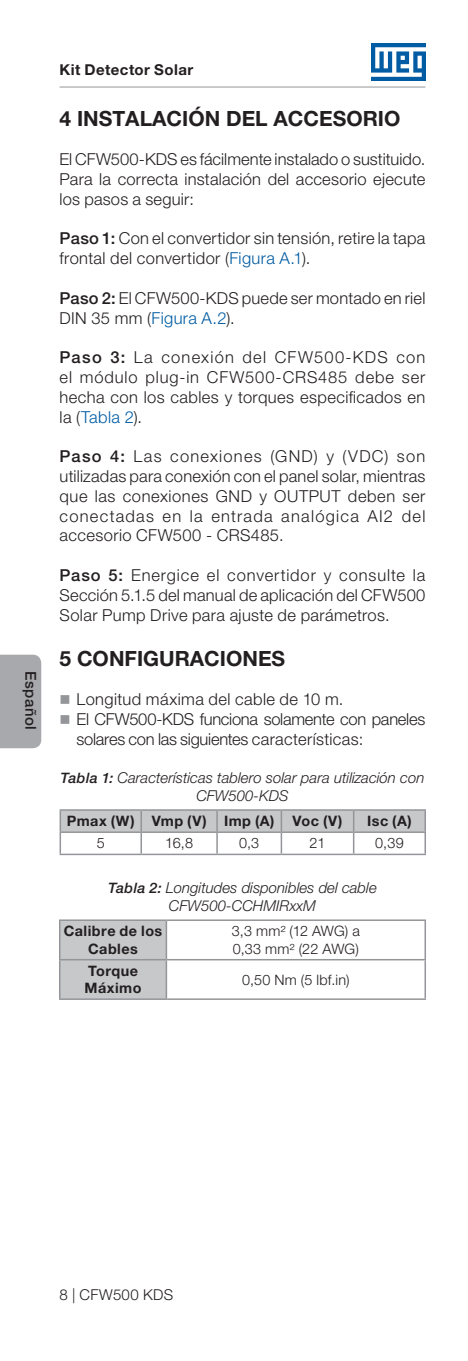
<style>
.page{position:relative;width:468px;height:1361px;background:#fff}
.page>*{position:absolute;margin:0;border:0;box-sizing:border-box;transform-origin:0 0}
.t1{font:700 21px "Helvetica Neue LT Pro";color:#231f20}
.Texto_Miolo{font:300 16.5px/19.8px "Helvetica Neue LT Pro";letter-spacing:.02em;color:#231f20;text-align:justify}
.Texto_Miolo-2{font:300 16.5px/19.8px "Helvetica Neue LT Pro";letter-spacing:-.015em;color:#231f20}
.t2{font:italic 300 15px/18px "Helvetica Neue LT Pro";color:#231f20;text-align:center}
.t3{font:700 15px "Helvetica Neue LT Pro";letter-spacing:.03em;color:#231f20}
.t4{font:300 15px "Helvetica Neue LT Pro";letter-spacing:.02em;color:#231f20}
.t5{font:500 15px "Helvetica Neue LT Pro";letter-spacing:.025em;color:#231f20}
.Cabeçalho_-_Centro{font:700 14.4px/17.4px "Helvetica Neue LT Pro";letter-spacing:.03em;color:#231f20}
.Miolo_-_Centro{font:300 14.4px "Helvetica Neue LT Pro";letter-spacing:.015em;color:#231f20}
.s1{font-weight:500}
.s2{color:#015ca3}
.s3{font-weight:500;font-size:14.4px}
</style>
<div class="page">
<hr style="left:60px;top:86px;width:365px;height:2px;background:#939598">
<img style="left:371px;top:43px;width:54px;height:38px">
<div style="left:0;top:655px;width:41px;height:93px;background:#a8a9ad"></div>
<hr style="left:424px;top:833px;width:2px;height:20px;background:#939598">
<hr style="left:60px;top:853px;width:81px;height:2px;background:#939598">
<hr style="left:141px;top:853px;width:76px;height:2px;background:#939598">
<hr style="left:217px;top:853px;width:64px;height:2px;background:#939598">
<hr style="left:281px;top:853px;width:72px;height:2px;background:#939598">
<hr style="left:353px;top:853px;width:73px;height:2px;background:#939598">
<svg style="left:60px;top:811px;width:365px;height:42px"></svg>
<hr style="left:424px;top:811px;width:2px;height:20px;background:#939598">
<hr style="left:60px;top:809px;width:81px;height:2px;background:#939598">
<hr style="left:141px;top:809px;width:76px;height:2px;background:#939598">
<hr style="left:217px;top:809px;width:64px;height:2px;background:#939598">
<hr style="left:281px;top:809px;width:72px;height:2px;background:#939598">
<hr style="left:353px;top:809px;width:73px;height:2px;background:#939598">
<hr style="left:60px;top:831px;width:81px;height:2px;background:#939598">
<hr style="left:141px;top:831px;width:76px;height:2px;background:#939598">
<hr style="left:217px;top:831px;width:64px;height:2px;background:#939598">
<hr style="left:281px;top:831px;width:72px;height:2px;background:#939598">
<hr style="left:353px;top:831px;width:73px;height:2px;background:#939598">
<div style="left:60px;top:921px;width:106px;height:77px;background:#c7c8ca"></div>
<hr style="left:424px;top:960px;width:2px;height:38px;background:#939598">
<hr style="left:167px;top:998px;width:259px;height:2px;background:#939598">
<hr style="left:59px;top:921px;width:1px;height:38px;background:#939598">
<hr style="left:59px;top:960px;width:1px;height:38px;background:#939598">
<hr style="left:166px;top:921px;width:1px;height:38px;background:#939598">
<hr style="left:166px;top:960px;width:1px;height:38px;background:#939598">
<hr style="left:424px;top:921px;width:2px;height:38px;background:#939598">
<hr style="left:59px;top:919px;width:107px;height:2px;background:#939598">
<hr style="left:166px;top:919px;width:260px;height:2px;background:#939598">
<hr style="left:59px;top:959px;width:107px;height:1px;background:#939598">
<hr style="left:166px;top:959px;width:260px;height:1px;background:#939598">
<hr style="left:59px;top:998px;width:108px;height:2px;background:#939598">
<p class="t5" style="left:40px;top:671px;width:60px;rotate:90deg">Español</p>
<p class="t3" style="left:59px;top:61px;width:135px">Kit Detector Solar</p>
<p class="t1" style="left:60px;top:105px;width:342px">4 INSTALACIÓN DEL ACCESORIO</p>
<p class="Texto_Miolo" style="left:60px;top:149px;width:367px">El CFW500-KDS es fácilmente instalado o sustituido.<br>Para la correcta instalación del accesorio ejecute los pasos a seguir:</p>
<p class="Texto_Miolo" style="left:60px;top:228px;width:367px"><span class="s1">Paso 1:</span> Con el convertidor sin tensión, retire la tapa</p>
<p class="Texto_Miolo" style="left:60px;top:248px;width:252px">frontal del convertidor (<span class="s2">Figura A.1</span>).</p>
<p class="Texto_Miolo" style="left:60px;top:288px;width:367px"><span class="s1">Paso 2:</span> El CFW500-KDS puede ser montado en riel</p>
<p class="Texto_Miolo" style="left:60px;top:307px;width:177px">DIN 35 mm (<span class="s2">Figura A.2</span>).</p>
<p class="Texto_Miolo" style="left:60px;top:347px;width:367px"><span class="s1">Paso 3:</span> La conexión del CFW500-KDS con el módulo plug-in CFW500-CRS485 debe ser hecha con los cables y torques especificados en la (<span class="s2">Tabla 2</span>).</p>
<p class="Texto_Miolo" style="left:60px;top:446px;width:367px"><span class="s1">Paso 4:</span> Las conexiones (GND) y (VDC) son utilizadas para conexión con el panel solar, mientras que las conexiones GND y OUTPUT deben ser conectadas en la entrada analógica AI2 del accesorio CFW500 - CRS485.</p>
<p class="Texto_Miolo" style="left:60px;top:565px;width:367px"><span class="s1">Paso 5:</span> Energice el convertidor y consulte la Sección 5.1.5 del manual de aplicación del CFW500<br>Solar Pump Drive para ajuste de parámetros.</p>
<p class="t1" style="left:60px;top:645px;width:227px">5 CONFIGURACIONES</p>
<p class="Texto_Miolo" style="left:77px;top:689px;width:268px">Longitud máxima del cable de 10 m.</p>
<p class="Texto_Miolo-2" style="left:77px;top:709px;width:350px">El CFW500-KDS funciona solamente con paneles solares con las siguientes características:</p>
<p class="t2" style="left:61px;top:768px;width:365px"><span class="s3">Tabla 1:</span> Características tablero solar para utilización con<br>CFW500-KDS</p>
<p class="Cabeçalho_-_Centro" style="left:67px;top:812px;width:69px">Pmax (W)</p>
<p class="Cabeçalho_-_Centro" style="left:152px;top:812px;width:56px">Vmp (V)</p>
<p class="Cabeçalho_-_Centro" style="left:224px;top:812px;width:52px">Imp (A)</p>
<p class="Cabeçalho_-_Centro" style="left:292px;top:812px;width:51px">Voc (V)</p>
<p class="Cabeçalho_-_Centro" style="left:367px;top:812px;width:46px">Isc (A)</p>
<p class="Miolo_-_Centro" style="left:97px;top:834px;width:10px">5</p>
<p class="Miolo_-_Centro" style="left:165px;top:834px;width:29px">16,8</p>
<p class="Miolo_-_Centro" style="left:239px;top:834px;width:22px">0,3</p>
<p class="Miolo_-_Centro" style="left:309px;top:834px;width:17px">21</p>
<p class="Miolo_-_Centro" style="left:375px;top:834px;width:30px">0,39</p>
<p class="t2" style="left:108px;top:878px;width:270px"><span class="s3">Tabla 2:</span> Longitudes disponibles del cable<br>CFW500-CCHMIRxxM</p>
<p class="Cabeçalho_-_Centro" style="left:64px;top:922px;width:100px">Calibre de los</p>
<p class="Cabeçalho_-_Centro" style="left:88px;top:939px;width:51px">Cables</p>
<p class="Miolo_-_Centro" style="left:232px;top:922px;width:130px">3,3 mm² (12 AWG) a</p>
<p class="Miolo_-_Centro" style="left:233px;top:940px;width:127px">0,33 mm² (22 AWG)</p>
<p class="Cabeçalho_-_Centro" style="left:85px;top:961px;width:58px">Torque<br>Máximo</p>
<p class="Miolo_-_Centro" style="left:242px;top:970px;width:109px">0,50 Nm (5 lbf.in)</p>
<p class="t4" style="left:60px;top:1285px;width:115px">8 | CFW500 KDS</p>
</div>
